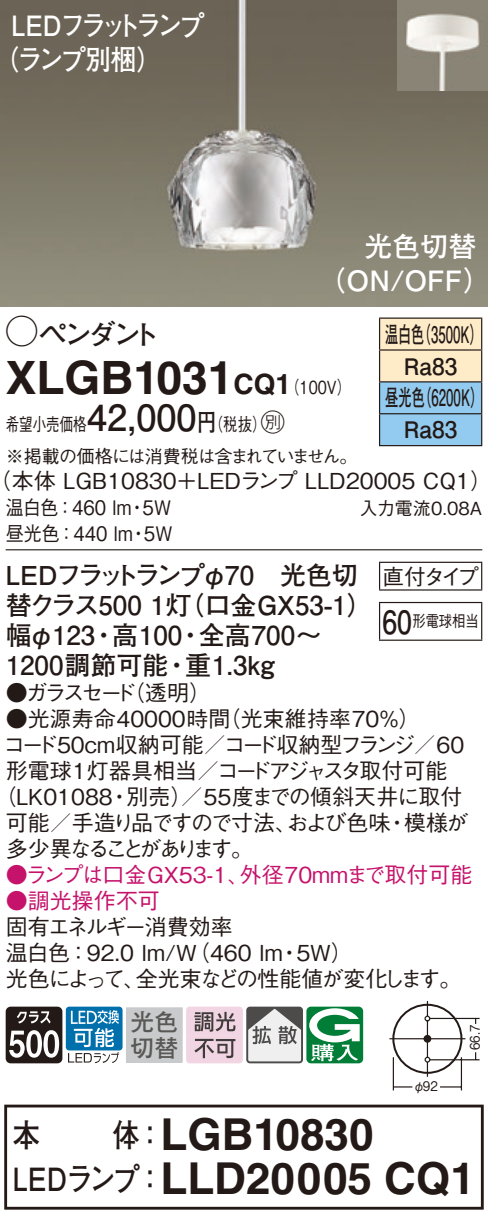
<style>
.page{position:relative;width:488px;height:1221px;background:#fff}
.page>*{position:absolute;margin:0;border:0;box-sizing:border-box;transform-origin:0 0}
.t1{font:700 46px "Helvetica LT Std";color:#231916}
.t2{font:700 44px "Helvetica LT Std";color:#231916}
.t3{font:700 36px "Futo Go B101 Pro";color:#231916}
.t4{font:700 32px "Futo Go B101 Pro";letter-spacing:-.02em;color:#231916;scale:.85 1}
.t5{font:700 32px "Futo Go B101 Pro";letter-spacing:-.02em;color:#231916;scale:.83 1}
.t6{font:700 28px/34px "Futo Go B101 Pro";letter-spacing:-.12em;color:#fff;scale:.9 1}
.t7{font:700 28px/34px "Futo Go B101 Pro";color:#fff}
.t8{font:700 28px "Futo Go B101 Pro";letter-spacing:-.13em;color:#231916}
.t9{font:700 28px "Helvetica LT Std";color:#231916}
.t10{font:700 26px "Futo Go B101 Pro";color:#231916}
.t11{font:700 26px "Futo Go B101 Pro";letter-spacing:-.11em;color:#231916}
.t12{font:24px/26px "Futo Go B101 Pro Bold 90 pv RKSJ H";color:#595857}
.t13{font:24px "Ford Classification 1";color:#231916}
.t14{font:700 22.8px/32px "Futo Go B101 Pro";color:#231916;scale:.58 1}
.t15{font:700 22.8px "Futo Go B101 Pro";color:#231916}
.t16{font:500 22px/26px "Gothic BBB Pro";color:#231916}
.t17{font:500 22px "Gothic BBB Pro";color:#c5126b}
.t18{font:500 22px/26px "Gothic BBB Pro";letter-spacing:-.1em;color:#231916}
.t19{font:500 22px "Gothic BBB Pro";letter-spacing:-.02em;color:#231916}
.t20{font:500 22px "Gothic BBB Pro";letter-spacing:-.075em;color:#231916}
.t21{font:500 20px "Gothic BBB Pro";color:#231916;scale:.9 1}
.t22{font:500 18px/31.6px "Gothic BBB Pro";letter-spacing:-.04em;color:#231916;scale:.75 1}
.t23{font:500 18px "Gothic BBB Pro";letter-spacing:-.015em;color:#231916;scale:.8 1}
.t24{font:500 18px "Gothic BBB Pro";letter-spacing:-.015em;color:#231916}
.t25{font:500 16px "Gothic BBB Pro";color:#231916;scale:.83 1}
.t26{font:13.2px "Gothic BBB Pro Medium 90 pv RKSJ H";color:#231916;scale:.9 1}
.s1{font-family:"Ford Classification 1";font-weight:400;font-size:32px}
.s2{font-family:"Helvetica LT Std";font-weight:700;font-size:28px}
.s3{font-family:"Gothic BBB Pro";font-weight:500;font-size:18px}
.s4{font-family:"Futo Go B101 Pro";font-weight:700;font-size:24px}
</style>
<div class="page">
<img style="left:0;top:0;width:488px;height:306px">
<img style="left:397px;top:0;width:91px;height:91px">
<svg style="left:380px;top:319px;width:101px;height:126px"></svg>
<hr style="left:379px;top:317px;width:103px;height:2px;background:#231916">
<hr style="left:379px;top:319px;width:1px;height:30px;background:#231916">
<hr style="left:481px;top:319px;width:1px;height:30px;background:#231916">
<hr style="left:379px;top:349px;width:103px;height:2px;background:#231916">
<hr style="left:379px;top:351px;width:1px;height:30px;background:#231916">
<hr style="left:481px;top:351px;width:1px;height:30px;background:#231916">
<hr style="left:379px;top:381px;width:103px;height:2px;background:#231916">
<hr style="left:379px;top:382px;width:1px;height:31px;background:#231916">
<hr style="left:481px;top:382px;width:1px;height:31px;background:#231916">
<hr style="left:379px;top:413px;width:103px;height:1px;background:#231916">
<hr style="left:379px;top:414px;width:1px;height:31px;background:#231916">
<hr style="left:481px;top:414px;width:1px;height:31px;background:#231916">
<hr style="left:379px;top:445px;width:103px;height:1px;background:#231916">
<hr style="left:6px;top:549px;width:476px;height:1px;background:#231916">
<svg style="left:379px;top:563px;width:1px;height:26px"></svg>
<hr style="left:379px;top:562px;width:103px;height:1px;background:#231916">
<svg style="left:481px;top:563px;width:1px;height:26px"></svg>
<hr style="left:379px;top:589px;width:103px;height:2px;background:#231916">
<hr style="left:379px;top:603px;width:1px;height:37px;background:#231916">
<hr style="left:379px;top:602px;width:103px;height:1px;background:#231916">
<hr style="left:481px;top:603px;width:1px;height:37px;background:#231916">
<hr style="left:379px;top:639px;width:103px;height:2px;background:#231916">
<div style="left:392px;top:1004px;width:70px;height:70px;border:2px solid #231916;border-radius:50%"></div>
<hr style="left:389px;top:1038px;width:76px;height:1px;background:#231916">
<hr style="left:426px;top:1020px;width:2px;height:37px;background:#231916">
<svg style="left:424px;top:1001px;width:6px;height:20px"></svg>
<svg style="left:424px;top:1057px;width:6px;height:20px"></svg>
<div style="left:423px;top:1035px;width:8px;height:8px;background:#231916;border-radius:50%"></div>
<hr style="left:429px;top:1018px;width:50px;height:1px;background:#231916">
<hr style="left:429px;top:1059px;width:50px;height:1px;background:#231916">
<hr style="left:460px;top:1057px;width:2px;height:33px;background:#231916">
<hr style="left:392px;top:1057px;width:2px;height:33px;background:#231916">
<svg style="left:394px;top:1086px;width:18px;height:1px"></svg>
<svg style="left:440px;top:1086px;width:21px;height:1px"></svg>
<svg style="left:6px;top:1006px;width:56px;height:57px"></svg>
<div style="left:66px;top:1006px;width:56px;height:44px;background:#0070ac;border-radius:3px"></div>
<svg style="left:68px;top:1010px;width:51px;height:53px"></svg>
<div style="left:127px;top:1008px;width:55px;height:54px;background:#c9cacb"></div>
<div style="left:126px;top:1007px;width:57px;height:56px;border:1px solid #c9cacb"></div>
<svg style="left:186px;top:1006px;width:177px;height:57px"></svg>
<div style="left:4px;top:1104px;width:479px;height:105px;border:3px solid #231916"></div>
<p class="t6" style="left:-7px;top:5px;width:236px;text-indent:18px">LEDフラットランプ（ランプ別梱(</p>
<p class="t7" style="left:317px;top:226px;width:175px;text-indent:47px">光色切替（ON/OFF(</p>
<p class="t8" style="left:6px;top:312px;width:156px"><span class="s1">A</span>ペンダント</p>
<p class="t14" style="left:417px;top:315px;width:115px">（3500 (K</p>
<p class="t14" style="left:385px;top:315px;width:69px">温白色</p>
<p class="t15" style="left:403px;top:348px;width:55px">Ra83</p>
<p class="t14" style="left:418px;top:379px;width:115px">（6200 (K</p>
<h1 class="t1" style="left:6px;top:349px;width:229px">XLGB1031</h1>
<p class="t9" style="left:233px;top:367px;width:44px">CQ</p>
<p class="t23" style="left:275px;top:372px;width:96px">（<span class="s2">1</span> 100 (V</p>
<p class="t14" style="left:403px;top:379px;width:94px;text-indent:-19px">昼光色<br>Ra83</p>
<h3 class="t3" style="left:87px;top:389px;width:111px">42,000</h3>
<p class="t13" style="left:252px;top:410px;width:34px">C<span class="s3">）</span></p>
<p class="t23" style="left:197px;top:410px;width:70px">（<span class="s4">円</span>税抜</p>
<p class="t22" style="left:6px;top:406px;width:470px">希望小売価格<br>※掲載の価格には消費税は含まれていません。</p>
<p class="t16" style="left:-10px;top:465px;width:503px">（本体 LGB10830＋LEDランプ LLD20005 CQ1(</p>
<p class="t21" style="left:143px;top:491px;width:33px">W5</p>
<p class="t21" style="left:6px;top:491px;width:141px">温白色：460 lm</p>
<p class="t24" style="left:359px;top:494px;width:124px">入力電流0.08A</p>
<p class="t21" style="left:128px;top:491px;width:22px">・</p>
<p class="t21" style="left:6px;top:517px;width:143px">昼光色：440 lm</p>
<p class="t21" style="left:144px;top:517px;width:33px">W5</p>
<p class="t21" style="left:129px;top:517px;width:21px">・</p>
<p class="t11" style="left:6px;top:554px;width:354px">LEDフラットランプφ70　光色切</p>
<p class="t10" style="left:6px;top:584px;width:369px">替クラス500 （灯1 口金GX53-1(</p>
<p class="t10" style="left:199px;top:614px;width:124px">全高700〜</p>
<p class="t10" style="left:6px;top:614px;width:91px">幅φ123</p>
<p class="t10" style="left:112px;top:614px;width:72px">高100</p>
<p class="t10" style="left:91px;top:614px;width:27px">・</p>
<p class="t10" style="left:177px;top:614px;width:27px">・</p>
<p class="t10" style="left:185px;top:644px;width:91px">重1.3kg</p>
<p class="t10" style="left:6px;top:644px;width:164px">1200調節可能</p>
<p class="t16" style="left:123px;top:677px;width:89px">（透明(</p>
<p class="t10" style="left:164px;top:644px;width:27px">・</p>
<p class="t16" style="left:6px;top:677px;width:132px">●ガラスセード</p>
<p class="t16" style="left:382px;top:560px;width:98px">直付タイプ</p>
<p class="t25" style="left:412px;top:608px;width:81px">形電球相当</p>
<h3 class="t5" style="left:382px;top:596px;width:37px">60</h3>
<p class="t16" style="left:219px;top:703px;width:203px">（光束維持率70％(</p>
<p class="t16" style="left:6px;top:703px;width:226px">●光源寿命40000時間</p>
<p class="t19" style="left:3px;top:727px;width:462px">コード50cm収納可能／コード収納型フランジ／60</p>
<p class="t16" style="left:6px;top:755px;width:443px">形電球1灯器具相当／コードアジャスタ取付可能</p>
<p class="t16" style="left:181px;top:781px;width:283px">／55度までの傾斜天井に取付</p>
<p class="t16" style="left:-6px;top:781px;width:120px">（LK01088</p>
<p class="t16" style="left:126px;top:781px;width:67px">別売）</p>
<p class="t16" style="left:108px;top:781px;width:24px">・</p>
<p class="t16" style="left:286px;top:807px;width:105px">および色味</p>
<p class="t16" style="left:404px;top:807px;width:66px">模様が</p>
<p class="t18" style="left:6px;top:807px;width:293px">可能／手造り品ですので寸法、多少異なることがあります。</p>
<p class="t17" style="left:240px;top:857px;width:234px">外径70mmまで取付可能</p>
<p class="t16" style="left:386px;top:807px;width:23px">・</p>
<p class="t17" style="left:6px;top:857px;width:245px">●ランプは口金GX53-1、</p>
<p class="t17" style="left:6px;top:883px;width:156px">●調光操作不可</p>
<p class="t20" style="left:6px;top:909px;width:229px">固有エネルギー消費効率</p>
<p class="t16" style="left:136px;top:937px;width:327px;text-indent:-130px">温白色：92.0 lm （W/ 460 lm<br>全光束などの性能値が変化します。</p>
<p class="t16" style="left:296px;top:937px;width:58px">5W(</p>
<p class="t16" style="left:278px;top:937px;width:23px">・</p>
<p class="t16" style="left:6px;top:963px;width:141px">光色によって、</p>
<h3 class="t4" style="left:13px;top:1109px;width:34px">本</h3>
<p class="t12" style="left:130px;top:1006px;width:49px">光色切替</p>
<h3 class="t4" style="left:113px;top:1109px;width:62px">体：</h3>
<h2 class="t2" style="left:160px;top:1107px;width:214px">LGB10830</h2>
<p class="t26" style="left:423px;top:1075px;width:18px">92</p>
<p class="t26" style="left:413px;top:1075px;width:15px">φ</p>
<p class="t26" style="left:464px;top:1050px;width:30px;rotate:-90deg">66.7</p>
<h3 class="t4" style="left:13px;top:1153px;width:179px">LEDランプ：</h3>
<h2 class="t2" style="left:160px;top:1151px;width:316px">LLD20005 CQ1</h2>
</div>
